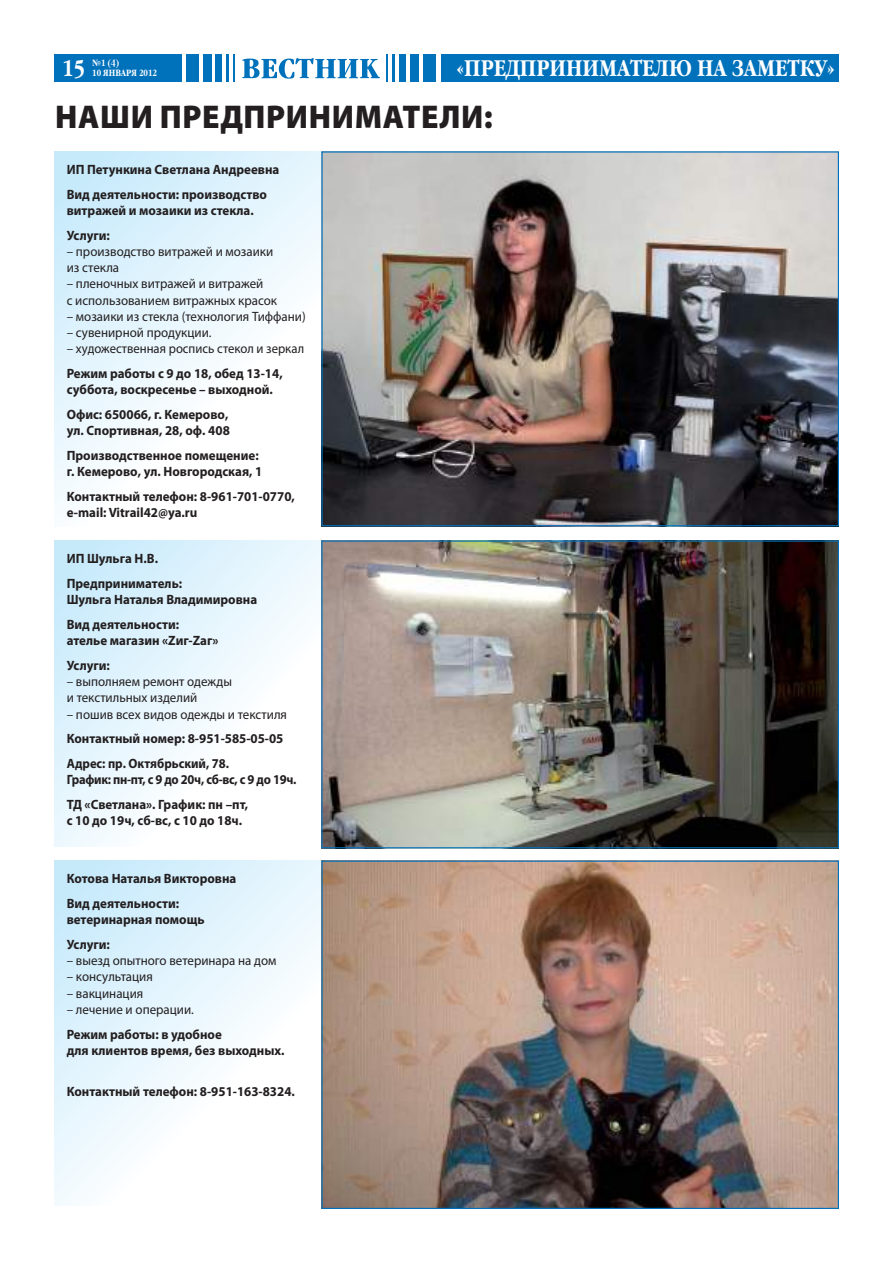
<style>
.page{position:relative;width:893px;height:1263px;background:#fff}
.page>*{position:absolute;margin:0;border:0;box-sizing:border-box;transform-origin:0 0}
.t1{font:900 33px "Myriad Pro";letter-spacing:.02em;color:#231f20;scale:.96 1}
.t2{font:700 22.5px "Garamond Narrow C";color:#fff}
.t3{font:700 13.5px/24.8px "Myriad Pro";color:#231f20;scale:.96 1}
.t4{font:13.5px/16.2px "Myriad Pro";color:#231f20;scale:.96 1}
.t5{font:700 13.5px/24.8px "Myriad Pro";letter-spacing:-.02em;color:#231f20;scale:.93 1}
.t6{font:700 9px "Garamond Narrow C";color:#fff}
</style>
<div class="page">
<svg style="left:234px;top:54px;width:1px;height:28px"></svg>
<hr style="left:226px;top:54px;width:3px;height:28px;background:#0071bb">
<div style="left:216px;top:54px;width:6px;height:28px;background:#0071bb"></div>
<div style="left:186px;top:54px;width:13px;height:28px;background:#0071bb"></div>
<div style="left:203px;top:54px;width:8px;height:28px;background:#0071bb"></div>
<div style="left:54px;top:54px;width:128px;height:28px;background:#0071bb"></div>
<hr style="left:386px;top:54px;width:2px;height:28px;background:#0071bb">
<hr style="left:392px;top:54px;width:3px;height:28px;background:#0071bb">
<div style="left:400px;top:54px;width:6px;height:28px;background:#0071bb"></div>
<div style="left:423px;top:54px;width:13px;height:28px;background:#0071bb"></div>
<div style="left:410px;top:54px;width:9px;height:28px;background:#0071bb"></div>
<div style="left:441px;top:54px;width:398px;height:28px;background:#0071bb"></div>
<svg style="left:242px;top:58px;width:138px;height:21px"></svg>
<svg style="left:54px;top:540px;width:267px;height:306px"></svg>
<svg style="left:54px;top:151px;width:270px;height:376px"></svg>
<svg style="left:54px;top:860px;width:267px;height:346px"></svg>
<img style="left:323px;top:862px;width:514px;height:345px">
<img style="left:323px;top:542px;width:514px;height:304px">
<div style="left:321px;top:540px;width:518px;height:308px;border:1px solid #0071bb"></div>
<img style="left:323px;top:153px;width:514px;height:371px">
<h2 class="t2" style="left:63px;top:56px;width:24px">15</h2>
<p class="t6" style="left:92px;top:68px;width:66px">10 ЯНВАРЯ 2012</p>
<h2 class="t2" style="left:457px;top:56px;width:380px">«ПРЕДПРИНИМАТЕЛЮ НА ЗАМЕТКУ»</h2>
<h1 class="t1" style="left:55px;top:104px;width:457px">НАШИ ПРЕДПРИНИМАТЕЛИ:</h1>
<p class="t6" style="left:92px;top:58px;width:29px">№1 (4)</p>
<p class="t3" style="left:67px;top:159px;width:223px">ИП Петункина Светлана Андреевна<br>Вид деятельности: производство</p>
<p class="t3" style="left:67px;top:200px;width:196px">витражей и мозаики из стекла.<br>Услуги:</p>
<p class="t4" style="left:67px;top:245px;width:217px">– производство витражей и мозаики из стекла</p>
<p class="t4" style="left:67px;top:277px;width:221px">– пленочных витражей и витражей<br>с использованием витражных красок</p>
<p class="t4" style="left:67px;top:310px;width:250px">– мозаики из стекла (технология Тиффани)</p>
<p class="t4" style="left:67px;top:326px;width:152px">– сувенирной продукции.</p>
<p class="t4" style="left:67px;top:342px;width:249px">– художественная роспись стекол и зеркал</p>
<p class="t3" style="left:67px;top:367px;width:226px;line-height:16.2px">Режим работы с 9 до 18, обед 13-14, суббота, воскресенье – выходной.</p>
<p class="t3" style="left:67px;top:408px;width:171px;line-height:16.2px">Офис: 650066, г. Кемерово, ул. Спортивная, 28, оф. 408</p>
<p class="t3" style="left:67px;top:448px;width:205px;line-height:16.2px">Производственное помещение: г. Кемерово, ул. Новгородская, 1</p>
<p class="t3" style="left:67px;top:489px;width:239px;line-height:16.2px">Контактный телефон: 8-961-701-0770, e-mail: Vitrail42@ya.ru</p>
<p class="t3" style="left:67px;top:548px;width:122px">ИП Шульга Н.В.<br>Предприниматель:</p>
<p class="t3" style="left:67px;top:589px;width:200px">Шульга Наталья Владимировна<br>Вид деятельности:</p>
<p class="t3" style="left:67px;top:630px;width:160px">ателье магазин «Zиг-Zаг»<br>Услуги:</p>
<p class="t4" style="left:67px;top:675px;width:174px">– выполняем ремонт одежды и текстильных изделий</p>
<p class="t4" style="left:67px;top:707px;width:231px">– пошив всех видов одежды и текстиля</p>
<p class="t3" style="left:67px;top:728px;width:227px">Контактный номер: 8-951-585-05-05<br>Адрес: пр. Октябрьский, 78.</p>
<p class="t5" style="left:67px;top:768px;width:249px">График: пн-пт, с 9 до 20ч, сб-вс, с 9 до 19ч.<br>ТД «Светлана». График: пн –пт,</p>
<p class="t3" style="left:67px;top:809px;width:184px">с 10 до 19ч, сб-вс, с 10 до 18ч.</p>
<p class="t3" style="left:67px;top:868px;width:178px">Котова Наталья Викторовна<br>Вид деятельности:</p>
<p class="t3" style="left:67px;top:909px;width:145px">ветеринарная помощь<br>Услуги:</p>
<p class="t4" style="left:67px;top:954px;width:220px">– выезд опытного ветеринара на дом</p>
<p class="t4" style="left:67px;top:970px;width:91px">– консультация</p>
<p class="t4" style="left:67px;top:986px;width:81px">– вакцинация</p>
<p class="t4" style="left:67px;top:1003px;width:134px">– лечение и операции.</p>
<p class="t3" style="left:67px;top:1027px;width:228px;line-height:16.2px">Режим работы: в удобное<br>для клиентов время, без выходных.</p>
<p class="t3" style="left:67px;top:1080px;width:239px">Контактный телефон: 8-951-163-8324.</p>
</div>
